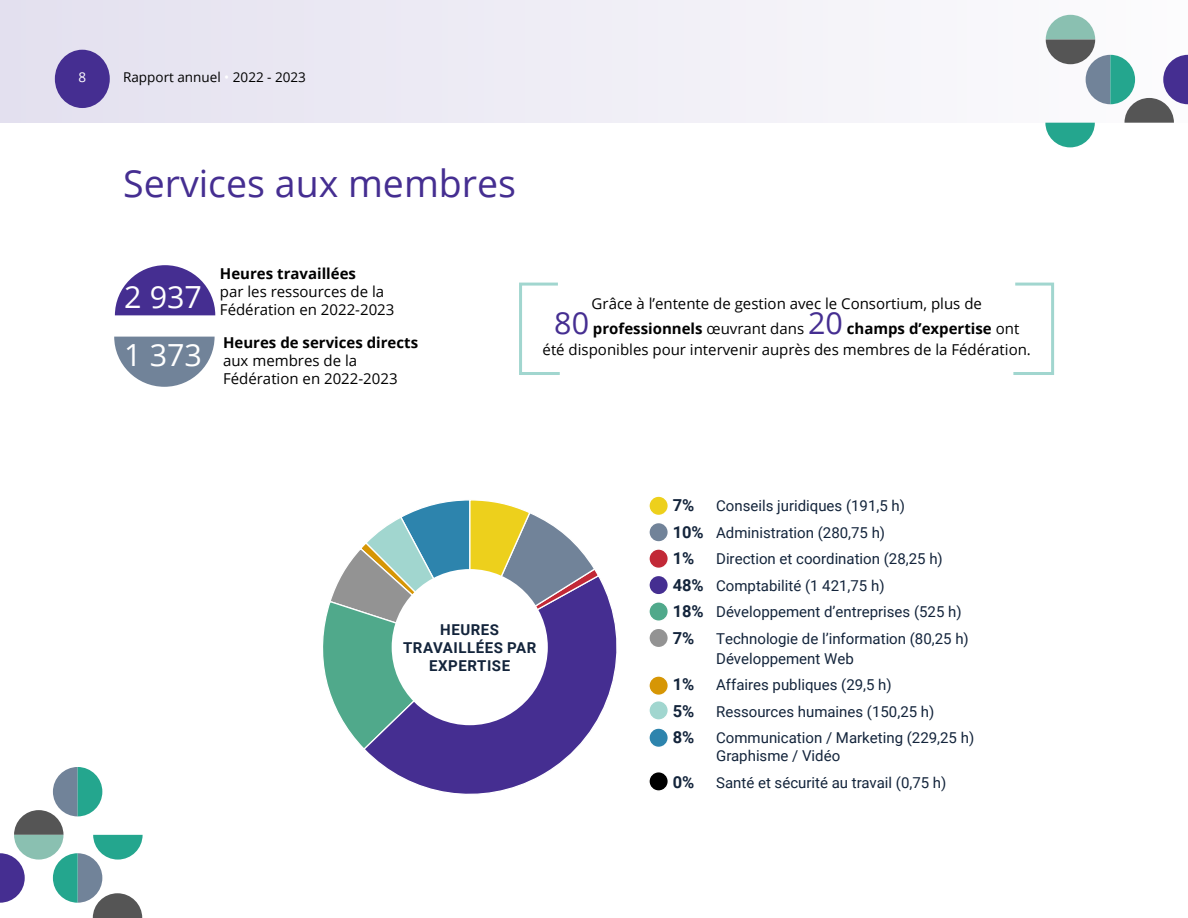
<style>
.page{position:relative;width:1188px;height:918px;background:#fff}
.page>*{position:absolute;margin:0;border:0;box-sizing:border-box;transform-origin:0 0}
.t1{font:37.5px "Open Sans";color:#452e91}
.t2{font:30.45px/57.8px "Open Sans";color:#fff}
.t3{font:700 16.5px "Roboto";color:#13243b}
.t4{font:15px/26.5px "Roboto";color:#13243b}
.t5{font:15px/18px "Open Sans";color:#000}
.t6{font:700 15px "Open Sans";color:#000}
.t7{font:700 15px/18px "Roboto";letter-spacing:.035em;color:#13243b;text-align:center}
.t8{font:13.5px "Open Sans";color:#000}
.t9{font:13.5px "Open Sans";color:#fff}
.s1{color:#fff}
.s2{font-size:30.45px;color:#452e91}
.s3{font-weight:700}
.s4{font-weight:700;font-size:16.5px}
</style>
<div class="page">
<div style="left:0;top:0;width:1188px;height:123px;background:#efedf5"></div>
<div style="left:55px;top:50px;width:55px;height:58px;background:#452e91;border-radius:50%"></div>
<svg style="left:1045px;top:15px;width:143px;height:132px"></svg>
<svg style="left:367px;top:580px;width:250px;height:214px"></svg>
<svg style="left:323px;top:500px;width:277px;height:251px"></svg>
<div style="left:392px;top:569px;width:156px;height:156px;background:#fff;border-radius:50%"></div>
<svg style="left:115px;top:265px;width:100px;height:50px"></svg>
<svg style="left:114px;top:337px;width:101px;height:50px"></svg>
<svg style="left:519px;top:282px;width:41px;height:93px"></svg>
<svg style="left:1013px;top:282px;width:42px;height:93px"></svg>
<div style="left:649px;top:496px;width:19px;height:20px;background:#edd01c;border-radius:50%"></div>
<div style="left:648px;top:495px;width:21px;height:21px;border:2px solid #fff;border-radius:50%"></div>
<div style="left:649px;top:523px;width:19px;height:19px;background:#718399;border-radius:50%"></div>
<div style="left:648px;top:522px;width:21px;height:21px;border:2px solid #fff;border-radius:50%"></div>
<div style="left:649px;top:549px;width:19px;height:19px;background:#c22937;border-radius:50%"></div>
<div style="left:648px;top:548px;width:21px;height:21px;border:2px solid #fff;border-radius:50%"></div>
<div style="left:649px;top:575px;width:19px;height:20px;background:#452e91;border-radius:50%"></div>
<div style="left:648px;top:575px;width:21px;height:21px;border:2px solid #fff;border-radius:50%"></div>
<div style="left:649px;top:602px;width:19px;height:19px;background:#50a98b;border-radius:50%"></div>
<div style="left:648px;top:601px;width:21px;height:21px;border:2px solid #fff;border-radius:50%"></div>
<div style="left:649px;top:628px;width:19px;height:20px;background:#939393;border-radius:50%"></div>
<div style="left:648px;top:627px;width:21px;height:21px;border:2px solid #fff;border-radius:50%"></div>
<div style="left:649px;top:676px;width:19px;height:19px;background:#d69605;border-radius:50%"></div>
<div style="left:648px;top:675px;width:21px;height:21px;border:2px solid #fff;border-radius:50%"></div>
<div style="left:649px;top:701px;width:19px;height:19px;background:#a1d6cf;border-radius:50%"></div>
<div style="left:648px;top:700px;width:21px;height:21px;border:2px solid #fff;border-radius:50%"></div>
<div style="left:649px;top:728px;width:19px;height:19px;background:#2d84ad;border-radius:50%"></div>
<div style="left:648px;top:727px;width:21px;height:21px;border:2px solid #fff;border-radius:50%"></div>
<div style="left:649px;top:772px;width:19px;height:19px;background:#000;border-radius:50%"></div>
<div style="left:648px;top:771px;width:21px;height:21px;border:2px solid #fff;border-radius:50%"></div>
<svg style="left:0;top:767px;width:143px;height:151px"></svg>
<p class="t9" style="left:78px;top:68px;width:9px">8</p>
<p class="t8" style="left:123px;top:68px;width:184px">Rapport annuel <span class="s1">•</span> 2022 - 2023</p>
<h1 class="t1" style="left:123px;top:158px;width:394px">Services aux membres</h1>
<h2 class="t2" style="left:124px;top:268px;width:79px">2 937<br>1 373</h2>
<p class="t6" style="left:220px;top:263px;width:138px">Heures travaillées</p>
<p class="t5" style="left:220px;top:282px;width:176px">par les ressources de la<br>Fédération en 2022-2023</p>
<p class="t5" style="left:554px;top:290px;width:467px;line-height:25.5px;text-align:center">Grâce à l’entente de gestion avec le Consortium, plus de<br><span class="s2">80</span> <span class="s3">professionnels</span> œuvrant dans <span class="s2">20</span> <span class="s3">champs d’expertise</span> ont</p>
<p class="t5" style="left:543px;top:340px;width:490px">été disponibles pour intervenir auprès des membres de la Fédération.</p>
<p class="t6" style="left:223px;top:332px;width:197px">Heures de services directs</p>
<p class="t5" style="left:223px;top:351px;width:176px">aux membres de la<br>Fédération en 2022-2023</p>
<p class="t7" style="left:403px;top:620px;width:135px">HEURES<br>TRAVAILLÉES PAR<br>EXPERTISE</p>
<p class="t4" style="left:673px;top:492px;width:234px;text-indent:43px">Conseils juridiques (191,5 h)<br><span class="s4">10%</span> Administration (280,75 h)</p>
<p class="t3" style="left:673px;top:547px;width:23px">1%</p>
<p class="t3" style="left:673px;top:494px;width:23px">7%</p>
<p class="t4" style="left:673px;top:545px;width:290px;text-indent:44px">Direction et coordination (28,25 h)<br><span class="s4">48%</span> Comptabilité (1 421,75 h)<br><span class="s4">18%</span> Développement d’entreprises (525 h)</p>
<p class="t3" style="left:673px;top:626px;width:23px">7%</p>
<p class="t4" style="left:716px;top:628px;width:254px;line-height:19.8px">Technologie de l’information (80,25 h)<br>Développement Web</p>
<p class="t3" style="left:673px;top:673px;width:23px">1%</p>
<p class="t4" style="left:716px;top:671px;width:177px">Affaires publiques (29,5 h)</p>
<p class="t3" style="left:673px;top:699px;width:23px">5%</p>
<p class="t4" style="left:716px;top:698px;width:220px">Ressources humaines (150,25 h)</p>
<p class="t3" style="left:673px;top:726px;width:23px">8%</p>
<p class="t4" style="left:716px;top:728px;width:260px;line-height:18px">Communication / Marketing (229,25 h)<br>Graphisme / Vidéo</p>
<p class="t3" style="left:673px;top:770px;width:23px">0%</p>
<p class="t4" style="left:716px;top:769px;width:232px">Santé et sécurité au travail (0,75 h)</p>
</div>
